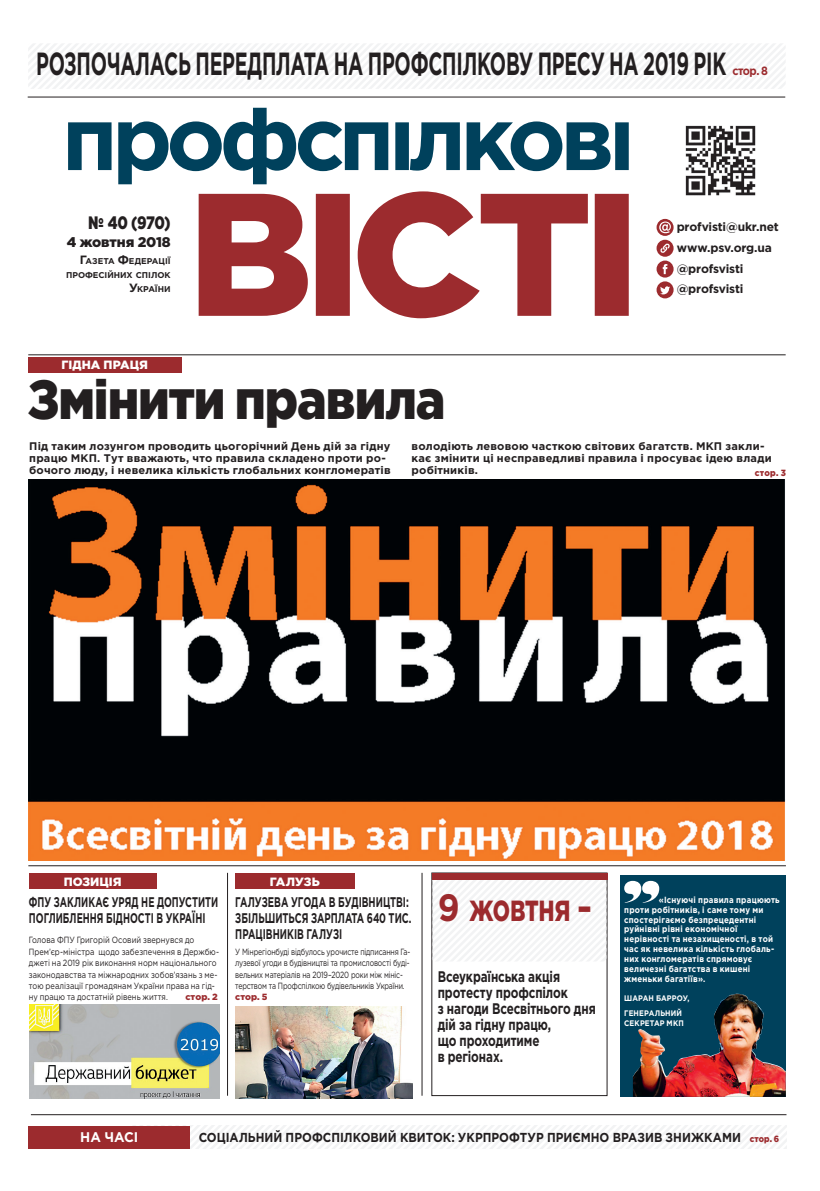
<style>
.page{position:relative;width:820px;height:1191px;background:#fff}
.page>*{position:absolute;margin:0;border:0;box-sizing:border-box;transform-origin:0 0}
.glavka{font:900 55px "Gotham Pro";letter-spacing:-.025em;color:#231f20;scale:.9 1}
.Текст_подверстка{font:700 38px "Gotham Pro";letter-spacing:-.025em;color:#9c2b2e;scale:.87 1}
.glavka-2{font:700 32px "Gotham Pro";letter-spacing:-.015em;color:#231f20;scale:.6 1}
.Текст_подверстка-2{font:900 18px "Gotham Pro";color:#231f20;scale:.8 1}
.Текст_подверстка-3{font:700 15.3px/16px "Gotham Pro";letter-spacing:-.01em;color:#231f20;scale:.76 1}
.Текст_подверстка-4{font:700 14px/16px "Gotham Pro";color:#231f20;scale:.67 1}
.Текст_подверстка-5{font:700 14px/16px "Gotham Pro";color:#231f20;scale:.66 1}
.Текст_подверстка-6{font:900 14px "Gotham Pro";letter-spacing:-.01em;color:#231f20}
.Текст_подверстка-7{font:700 14px "Gotham Pro";letter-spacing:-.01em;color:#fff;scale:.95 1}
.Текст_подверстка-8{font:700 13px "Gotham Pro";color:#231f20;scale:.89 1}
.Текст_подверстка-9{font:700 12px "Gotham Pro";letter-spacing:-.02em;color:#231f20}
.t1{font:900 12px "Gotham Pro";letter-spacing:.005em;color:#fff}
.glavka-3{font:700 12px "Gotham Pro";color:#9c2b2e;scale:.9 1}
.Paragraph_Style_1{font:700 11px/12px "Gotham Pro";letter-spacing:.02em;color:#231f20}
.Текст_подверстка-10{font:9px/11.4px "Gotham Pro";letter-spacing:-.005em;color:#231f20;scale:.83 1}
.Текст_подверстка-11{font:9px/11.4px "Gotham Pro";letter-spacing:-.005em;color:#231f20;scale:.77 1}
.Paragraph_Style_1-2{font:900 9px "Gotham Pro";color:#9c2b2e;scale:.93 1}
.Текст_подверстка-12{font:900 9px "Gotham Pro";color:#9c2b2e}
.t2{font:700 8.9px/9.8px "Gotham Pro";letter-spacing:.025em;color:#fff;scale:.88 1}
.Текст_подверстка-13{font:700 8.4px/14px "Gotham Pro";letter-spacing:-.005em;color:#231f20;text-align:right}
.t3{font:700 8px/9.7px "Gotham Pro";letter-spacing:.02em;color:#fff;scale:.89 1}
.s1{font-size:12px}
.s2{font-weight:900;color:#9c2b2e}
.s3{font-weight:900;font-size:9px;color:#9c2b2e}
</style>
<div class="page">
<div style="left:619px;top:875px;width:166px;height:221px;background:#00415c"></div>
<svg style="left:28px;top:44px;width:757px;height:45px"></svg>
<hr style="left:28px;top:97px;width:757px;height:1px;background:#231f20">
<img style="left:685px;top:125px;width:71px;height:71px">
<svg style="left:133px;top:1125px;width:653px;height:23px"></svg>
<div style="left:28px;top:1126px;width:162px;height:22px;background:#9c2b2e"></div>
<hr style="left:31px;top:1114px;width:755px;height:1px;background:#231f20">
<hr style="left:28px;top:355px;width:757px;height:1px;background:#231f20">
<hr style="left:28px;top:865px;width:757px;height:1px;background:#231f20">
<div style="left:29px;top:874px;width:127px;height:15px;background:#9c2b2e"></div>
<div style="left:28px;top:357px;width:153px;height:15px;background:#9c2b2e"></div>
<img style="left:29px;top:1004px;width:191px;height:94px">
<div style="left:235px;top:874px;width:119px;height:15px;background:#9c2b2e"></div>
<img style="left:236px;top:1006px;width:177px;height:92px">
<hr style="left:227px;top:873px;width:1px;height:222px;background:#231f20">
<hr style="left:421px;top:873px;width:1px;height:222px;background:#231f20">
<img style="left:28px;top:480px;width:757px;height:380px">
<svg style="left:431px;top:879px;width:176px;height:82px"></svg>
<div style="left:431px;top:873px;width:176px;height:6px;background:#9c2b2e"></div>
<img style="left:632px;top:993px;width:153px;height:103px">
<svg style="left:624px;top:881px;width:35px;height:22px"></svg>
<svg style="left:68px;top:108px;width:560px;height:76px"></svg>
<svg style="left:198px;top:191px;width:430px;height:127px;fill:#9c2b2e"></svg>
<svg style="left:656px;top:219px;width:17px;height:17px"></svg>
<svg style="left:659px;top:221px;width:11px;height:12px"></svg>
<svg style="left:656px;top:240px;width:17px;height:17px"></svg>
<svg style="left:660px;top:243px;width:9px;height:10px"></svg>
<div style="left:656px;top:260px;width:17px;height:17px;background:#9c2b2e;border-radius:50%"></div>
<svg style="left:662px;top:264px;width:5px;height:10px"></svg>
<svg style="left:656px;top:281px;width:17px;height:17px"></svg>
<svg style="left:659px;top:286px;width:10px;height:8px"></svg>
<p class="glavka-2" style="left:36px;top:45px;width:1151px">РОЗПОЧАЛАСЬ ПЕРЕДПЛАТА НА ПРОФСПІЛКОВУ ПРЕСУ НА 2019 РІК</p>
<p class="glavka-3" style="left:732px;top:63px;width:41px">стор. 8</p>
<p class="Текст_подверстка-2" style="left:88px;top:212px;width:104px">№ 40 (970)</p>
<p class="Текст_подверстка-6" style="left:67px;top:234px;width:105px">4 жовтня 2018</p>
<p class="Текст_подверстка-13" style="left:66px;top:253px;width:106px"><span class="s1">Г</span>азета <span class="s1">Ф</span>едерації професійних спілок<br><span class="s1">У</span>країни</p>
<p class="t1" style="left:61px;top:358px;width:88px">ГІДНА ПРАЦЯ</p>
<p class="Текст_подверстка-9" style="left:676px;top:220px;width:104px">profvisti@ukr.net</p>
<p class="Текст_подверстка-9" style="left:676px;top:240px;width:97px">www.psv.org.ua</p>
<p class="Текст_подверстка-9" style="left:676px;top:261px;width:68px">@profsvisti</p>
<p class="Текст_подверстка-9" style="left:676px;top:282px;width:68px">@profsvisti</p>
<p class="glavka" style="left:28px;top:368px;width:465px">Змінити правила</p>
<p class="Paragraph_Style_1" style="left:29px;top:439px;width:363px">Під таким лозунгом проводить цьогорічний День дій за гідну працю МКП. Тут вважають, что правила складено проти ро&shy;бочого люду, і невелика кількість глобальних конгломератів</p>
<p class="Paragraph_Style_1" style="left:411px;top:439px;width:361px">володіють левовою часткою світових багатств. МКП закли&shy;кає змінити ці несправедливі правила і просуває ідею влади робітників.</p>
<p class="Paragraph_Style_1-2" style="left:754px;top:467px;width:35px">стор. 3</p>
<p class="t1" style="left:64px;top:874px;width:59px">ПОЗИЦІЯ</p>
<p class="Текст_подверстка-5" style="left:29px;top:893px;width:288px">ФПУ ЗАКЛИКАЄ УРЯД НЕ ДОПУСТИТИ<br>ПОГЛИБЛЕННЯ БІДНОСТІ В УКРАЇНІ</p>
<p class="Текст_подверстка-10" style="left:29px;top:934px;width:230px">Голова ФПУ Григорій Осовий звернувся до Прем’єр-міністра щодо забезпечення в Держбю&shy;джеті на 2019 рік виконання норм національного законодавства та міжнародних зобов’язань з ме&shy;тою реалізації громадянам України права на гід&shy;ну працю та достатній рівень життя.</p>
<p class="Текст_подверстка-12" style="left:185px;top:992px;width:34px">стор. 2</p>
<p class="t1" style="left:270px;top:874px;width:51px">ГАЛУЗЬ</p>
<p class="Текст_подверстка-4" style="left:235px;top:893px;width:264px">ГАЛУЗЕВА УГОДА В БУДІВНИЦТВІ:<br>ЗБІЛЬШИТЬСЯ ЗАРПЛАТА 640 ТИС.<br>ПРАЦІВНИКІВ ГАЛУЗІ</p>
<p class="Текст_подверстка-11" style="left:235px;top:946px;width:229px">У Мінрегіонбуді відбулось урочисте підписання Га&shy;лузевої угоди в будівництві та промисловості буді&shy;вельних матеріалів на 2019–2020 роки між мініс&shy;терством та Профспілкою будівельників України. <span class="s2">стор. 5</span></p>
<p class="Текст_подверстка" style="left:437px;top:885px;width:178px">9 жовтня –</p>
<p class="Текст_подверстка-3" style="left:437px;top:968px;width:209px">Всеукраїнська акція протесту профспілок<br>з нагоди Всесвітнього дня дій за гідну працю,<br>що проходитиме<br>в регіонах.</p>
<p class="t2" style="left:624px;top:894px;width:178px;text-indent:35px">«Існуючі правила працюють проти робітників, і саме тому ми спостерігаємо безпрецедентні руйнівні рівні економічної нерівності та незахищеності, в той час як невелика кількість глобаль&shy;них конгломератів спрямовує величезні багатства в кишені жменьки багатіїв».</p>
<p class="t3" style="left:624px;top:993px;width:75px">ШАРАН БАРРОУ,</p>
<p class="t3" style="left:624px;top:1008px;width:68px">ГЕНЕРАЛЬНИЙ<br>СЕКРЕТАР МКП</p>
<p class="Текст_подверстка-7" style="left:80px;top:1129px;width:63px">НА ЧАСІ</p>
<p class="Текст_подверстка-8" style="left:199px;top:1130px;width:653px">СОЦІАЛЬНИЙ ПРОФСПІЛКОВИЙ КВИТОК: УКРПРОФТУР ПРИЄМНО ВРАЗИВ ЗНИЖКАМИ <span class="s3">стор. 6</span></p>
</div>
